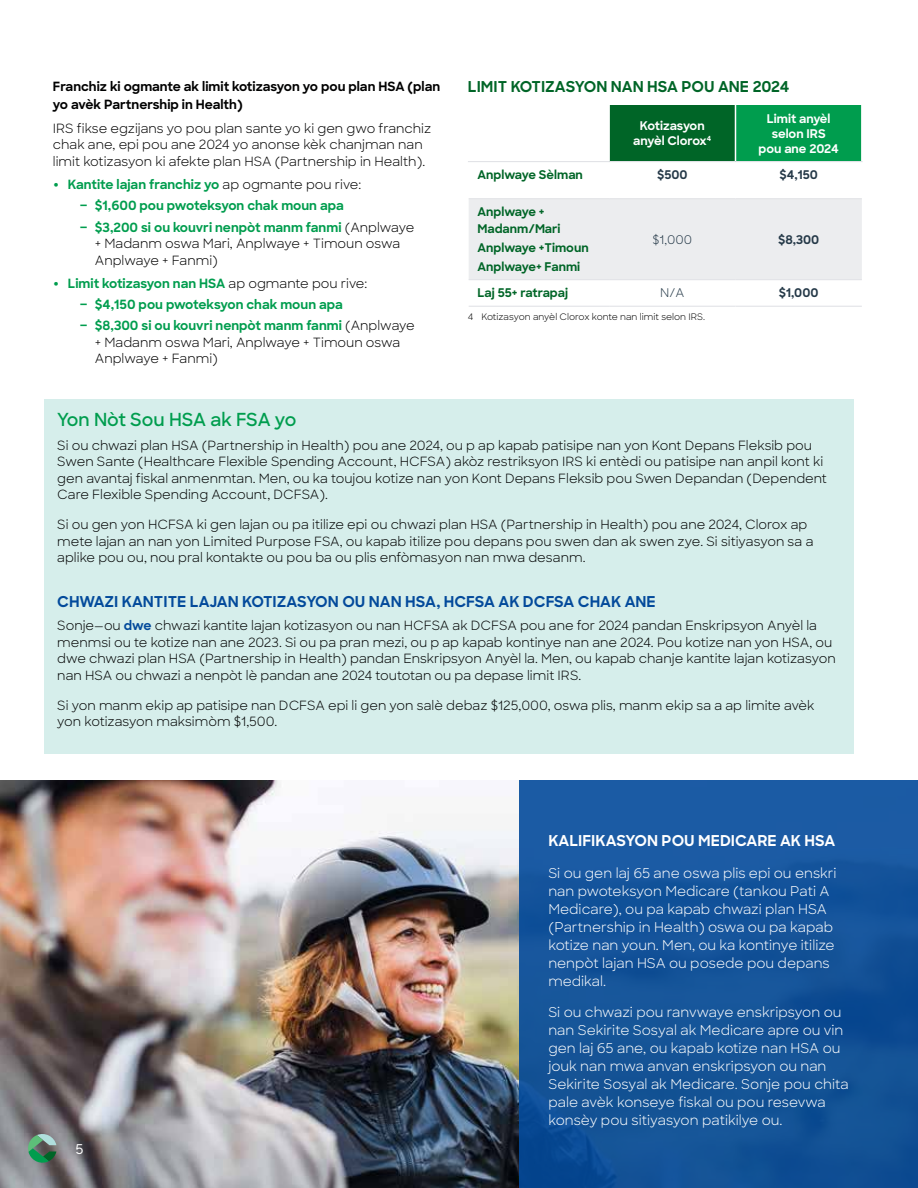
<style>
.page{position:relative;width:918px;height:1188px;background:#fff}
.page>*{position:absolute;margin:0;border:0;box-sizing:border-box;transform-origin:0 0}
.t1{font:600 18px "Sharp Sans";letter-spacing:-.005em;color:#009d4e}
.t2{font:700 15px "Sharp Sans";color:#034a9b}
.t3{font:700 15px "Sharp Sans";color:#006527}
.t4{font:700 15px "Sharp Sans";color:#fff}
.t5{font:13.5px/18px "Sharp Sans";color:#fff}
.t6{font:500 13.5px "Sharp Sans";color:#fff}
.t7{font:12.75px/16.5px "Sharp Sans";color:#000101}
.t8{font:700 12.75px/21.5px "Sharp Sans";color:#009d4e}
.t9{font:700 12.75px/18.8px "Sharp Sans";color:#000101}
.t10{font:700 12px/16.5px "Sharp Sans";color:#006527}
.t11{font:700 12px/15px "Sharp Sans";color:#fff;text-align:center}
.t12{font:700 12px "Sharp Sans";color:#253948}
.t13{font:12px "Sharp Sans";color:#253948}
.t14{font:9px "Sharp Sans";color:#000101}
.s1{font-size:16.5px}
.s2{font-weight:400;color:#000101}
.s3{font-weight:700;color:#034a9b}
</style>
<div class="page">
<div style="left:609px;top:105px;width:126px;height:57px;background:#006527"></div>
<div style="left:735px;top:105px;width:127px;height:57px;background:#009d4e"></div>
<div style="left:469px;top:199px;width:393px;height:80px;background:#ecedef"></div>
<hr style="left:469px;top:306px;width:140px;height:1px;background:#e2e3e7">
<hr style="left:609px;top:306px;width:126px;height:1px;background:#e2e3e7">
<hr style="left:735px;top:306px;width:127px;height:1px;background:#e2e3e7">
<hr style="left:469px;top:198px;width:140px;height:1px;background:#e2e3e7">
<hr style="left:609px;top:198px;width:126px;height:1px;background:#e2e3e7">
<hr style="left:735px;top:198px;width:127px;height:1px;background:#e2e3e7">
<hr style="left:469px;top:279px;width:140px;height:1px;background:#e2e3e7">
<hr style="left:609px;top:279px;width:126px;height:1px;background:#e2e3e7">
<hr style="left:735px;top:279px;width:127px;height:1px;background:#e2e3e7">
<hr style="left:608px;top:105px;width:2px;height:56px;background:#fff">
<hr style="left:735px;top:105px;width:1px;height:56px;background:#fff">
<hr style="left:861px;top:105px;width:2px;height:56px;background:#fff">
<hr style="left:468px;top:161px;width:141px;height:1px;background:#e2e3e7">
<hr style="left:609px;top:161px;width:126px;height:1px;background:#e2e3e7">
<hr style="left:735px;top:161px;width:128px;height:1px;background:#e2e3e7">
<div style="left:44px;top:399px;width:810px;height:355px;background:#d6eeeb"></div>
<img style="left:0;top:781px;width:519px;height:407px">
<div style="left:519px;top:781px;width:399px;height:407px;background:#155499"></div>
<svg style="left:27px;top:1133px;width:29px;height:31px"></svg>
<p class="t9" style="left:53px;top:76px;width:389px">Franchiz ki ogmante ak limit kotizasyon yo pou plan HSA (plan yo avèk Partnership in Health)</p>
<p class="t7" style="left:53px;top:119px;width:380px">IRS fikse egzijans yo pou plan sante yo ki gen gwo franchiz chak ane, epi pou ane 2024 yo anonse kèk chanjman nan limit kotizasyon ki afekte plan HSA (Partnership in Health).</p>
<p class="t8" style="left:95px;top:173px;width:321px;text-indent:-42px"><span class="s1">•</span> Kantite lajan franchiz yo <span class="s2">ap ogmante pou rive:<br></span>$1,600 pou pwoteksyon chak moun apa<br>$3,200 si ou kouvri nenpòt manm fanmi <span class="s2">(Anplwaye</span></p>
<p class="t7" style="left:95px;top:235px;width:307px">+ Madanm oswa Mari, Anplwaye + Timoun oswa<br>Anplwaye + Fanmi)</p>
<p class="t8" style="left:95px;top:272px;width:321px;text-indent:-42px"><span class="s1">•</span> Limit kotizasyon nan HSA <span class="s2">ap ogmante pou rive:<br></span>$4,150 pou pwoteksyon chak moun apa<br>$8,300 si ou kouvri nenpòt manm fanmi <span class="s2">(Anplwaye</span></p>
<p class="t7" style="left:95px;top:333px;width:307px">+ Madanm oswa Mari, Anplwaye + Timoun oswa<br>Anplwaye + Fanmi)</p>
<p class="t3" style="left:468px;top:76px;width:323px">LIMIT KOTIZASYON NAN HSA POU ANE 2024</p>
<p class="t11" style="left:633px;top:118px;width:80px">Kotizasyon anyèl Clorox<sup>4</sup></p>
<p class="t11" style="left:759px;top:110px;width:82px">Limit anyèl selon IRS<br>pou ane 2024</p>
<p class="t10" style="left:478px;top:166px;width:107px">Anplwaye Sèlman</p>
<p class="t12" style="left:657px;top:166px;width:32px">$500</p>
<p class="t12" style="left:780px;top:166px;width:40px">$4,150</p>
<p class="t10" style="left:478px;top:203px;width:85px">Anplwaye +<br>Madanm/Mari</p>
<p class="t10" style="left:478px;top:238px;width:113px;line-height:18.9px">Anplwaye +Timoun<br>Anplwaye+ Fanmi</p>
<p class="t13" style="left:653px;top:230px;width:41px">$1,000</p>
<p class="t12" style="left:778px;top:230px;width:43px">$8,300</p>
<p class="t10" style="left:478px;top:284px;width:92px">Laj 55+ ratrapaj</p>
<p class="t13" style="left:660px;top:284px;width:26px">N/A</p>
<p class="t12" style="left:779px;top:284px;width:41px">$1,000</p>
<p class="t14" style="left:468px;top:310px;width:239px">4 Kotizasyon anyèl Clorox konte nan limit selon IRS.</p>
<h1 class="t1" style="left:57px;top:407px;width:241px">Yon Nòt Sou HSA ak FSA yo</h1>
<p class="t7" style="left:57px;top:436px;width:771px">Si ou chwazi plan HSA (Partnership in Health) pou ane 2024, ou p ap kapab patisipe nan yon Kont Depans Fleksib pou Swen Sante (Healthcare Flexible Spending Account, HCFSA) akòz restriksyon IRS ki entèdi ou patisipe nan anpil kont ki gen avantaj fiskal anmenmtan. Men, ou ka toujou kotize nan yon Kont Depans Fleksib pou Swen Depandan (Dependent Care Flexible Spending Account, DCFSA).</p>
<p class="t7" style="left:57px;top:516px;width:758px">Si ou gen yon HCFSA ki gen lajan ou pa itilize epi ou chwazi plan HSA (Partnership in Health) pou ane 2024, Clorox ap mete lajan an nan yon Limited Purpose FSA, ou kapab itilize pou depans pou swen dan ak swen zye. Si sitiyasyon sa a aplike pou ou, nou pral kontakte ou pou ba ou plis enfòmasyon nan mwa desanm.</p>
<p class="t2" style="left:57px;top:591px;width:600px">CHWAZI KANTITE LAJAN KOTIZASYON OU NAN HSA, HCFSA AK DCFSA CHAK ANE</p>
<p class="t7" style="left:57px;top:617px;width:780px">Sonje—ou <span class="s3">dwe</span> chwazi kantite lajan kotizasyon ou nan HCFSA ak DCFSA pou ane for 2024 pandan Enskripsyon Anyèl la menmsi ou te kotize nan ane 2023. Si ou pa pran mezi, ou p ap kapab kontinye nan ane 2024. Pou kotize nan yon HSA, ou dwe chwazi plan HSA (Partnership in Health) pandan Enskripsyon Anyèl la. Men, ou kapab chanje kantite lajan kotizasyon nan HSA ou chwazi a nenpòt lè pandan ane 2024 toutotan ou pa depase limit IRS.</p>
<p class="t7" style="left:57px;top:696px;width:759px">Si yon manm ekip ap patisipe nan DCFSA epi li gen yon salè debaz $125,000, oswa plis, manm ekip sa a ap limite avèk yon kotizasyon maksimòm $1,500.</p>
<p class="t6" style="left:76px;top:1139px;width:10px">5</p>
<p class="t4" style="left:548px;top:830px;width:288px">KALIFIKASYON POU MEDICARE AK HSA</p>
<p class="t5" style="left:548px;top:863px;width:290px">Si ou gen laj 65 ane oswa plis epi ou enskri nan pwoteksyon Medicare (tankou Pati A Medicare), ou pa kapab chwazi plan HSA (Partnership in Health) oswa ou pa kapab kotize nan youn. Men, ou ka kontinye itilize nenpòt lajan HSA ou posede pou depans medikal.</p>
<p class="t5" style="left:548px;top:1003px;width:302px">Si ou chwazi pou ranvwaye enskripsyon ou nan Sekirite Sosyal ak Medicare apre ou vin gen laj 65 ane, ou kapab kotize nan HSA ou jouk nan mwa anvan enskripsyon ou nan Sekirite Sosyal ak Medicare. Sonje pou chita pale avèk konseye fiskal ou pou resevwa konsèy pou sitiyasyon patikilye ou.</p>
</div>
